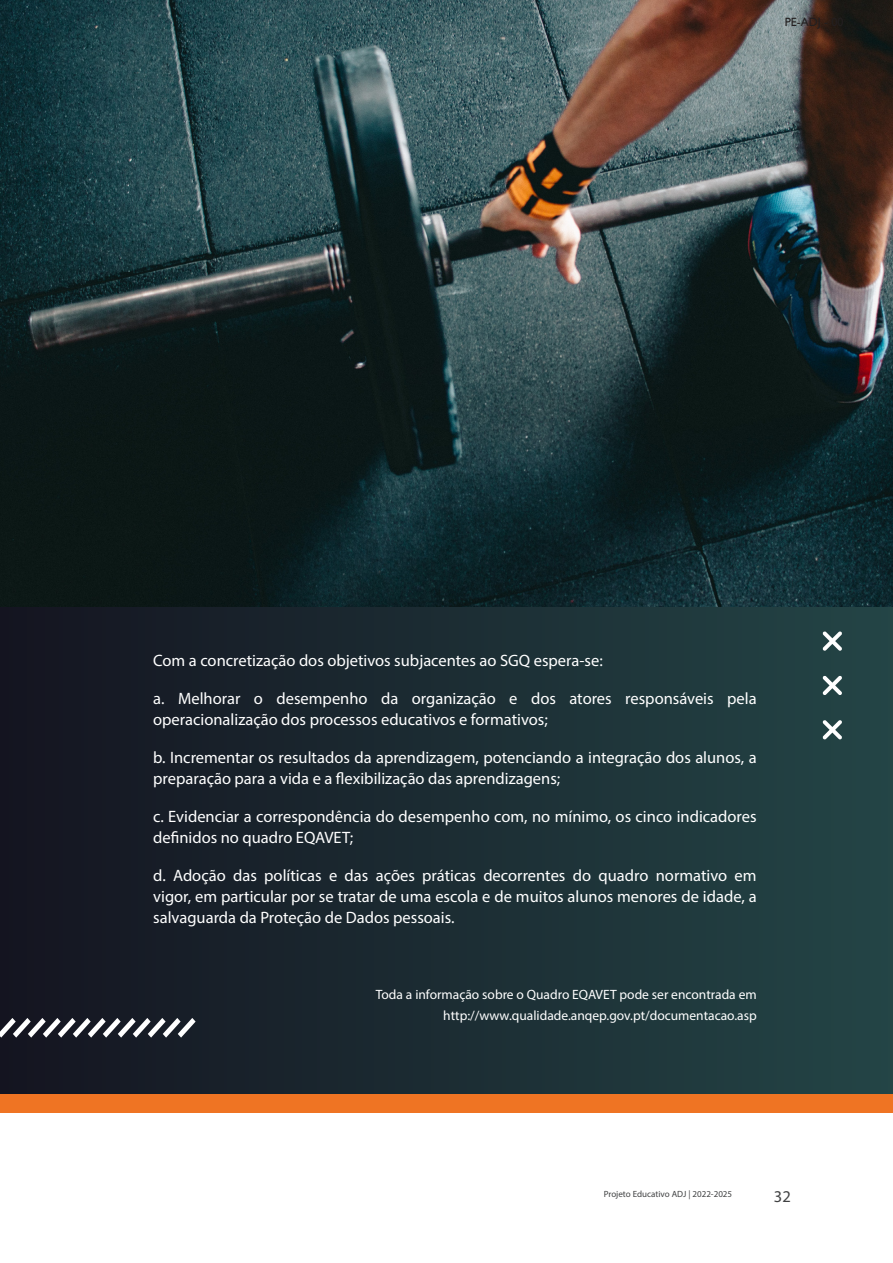
<style>
.page{position:relative;width:893px;height:1263px;background:#fff}
.page>*{position:absolute;margin:0;border:0;box-sizing:border-box;transform-origin:0 0}
.Body_Text_Black{font:16.5px/21px "Myriad Pro";color:#fff}
.t1{font:16.5px "Myriad Pro";color:#414243}
.Body_Text_Black-2{font:13.5px/21px "Myriad Pro";color:#fff;text-align:right}
.t2{font:12px "Gill Sans";color:#231f20}
.t3{font:9px "Myriad Pro";color:#414243}
</style>
<div class="page">
<img style="left:0;top:0;width:893px;height:607px">
<div style="left:0;top:1093px;width:893px;height:20px;background:#ef7423"></div>
<div style="left:0;top:607px;width:893px;height:486px;background:linear-gradient(to right,#141420,#244546)"></div>
<svg style="left:822px;top:631px;width:20px;height:20px"></svg>
<svg style="left:822px;top:676px;width:20px;height:19px"></svg>
<svg style="left:822px;top:720px;width:20px;height:19px"></svg>
<svg style="left:0;top:1018px;width:196px;height:19px"></svg>
<p class="t2" style="left:785px;top:15px;width:60px">PE-ADJ - 00</p>
<p class="Body_Text_Black" style="left:153px;top:649px;width:451px">Com a concretização dos objetivos subjacentes ao SGQ espera-se:</p>
<p class="Body_Text_Black" style="left:153px;top:687px;width:605px">a. Melhorar o desempenho da organização e dos atores responsáveis pela operacionalização dos processos educativos e formativos;</p>
<p class="Body_Text_Black" style="left:153px;top:746px;width:605px">b. Incrementar os resultados da aprendizagem, potenciando a integração dos alunos, a preparação para a vida e a flexibilização das aprendizagens;</p>
<p class="Body_Text_Black" style="left:153px;top:805px;width:605px">c. Evidenciar a correspondência do desempenho com, no mínimo, os cinco indicadores definidos no quadro EQAVET;</p>
<p class="Body_Text_Black" style="left:153px;top:864px;width:605px;text-align:justify">d. Adoção das políticas e das ações práticas decorrentes do quadro normativo em vigor, em particular por se tratar de uma escola e de muitos alunos menores de idade, a salvaguarda da Proteção de Dados pessoais.</p>
<p class="Body_Text_Black-2" style="left:376px;top:983px;width:382px">Toda a informação sobre o Quadro EQAVET pode ser encontrada em http://www.qualidade.anqep.gov.pt/documentacao.asp</p>
<p class="t3" style="left:604px;top:1189px;width:130px">Projeto Educativo ADJ | 2022-2025</p>
<p class="t1" style="left:774px;top:1186px;width:18px">32</p>
</div>
